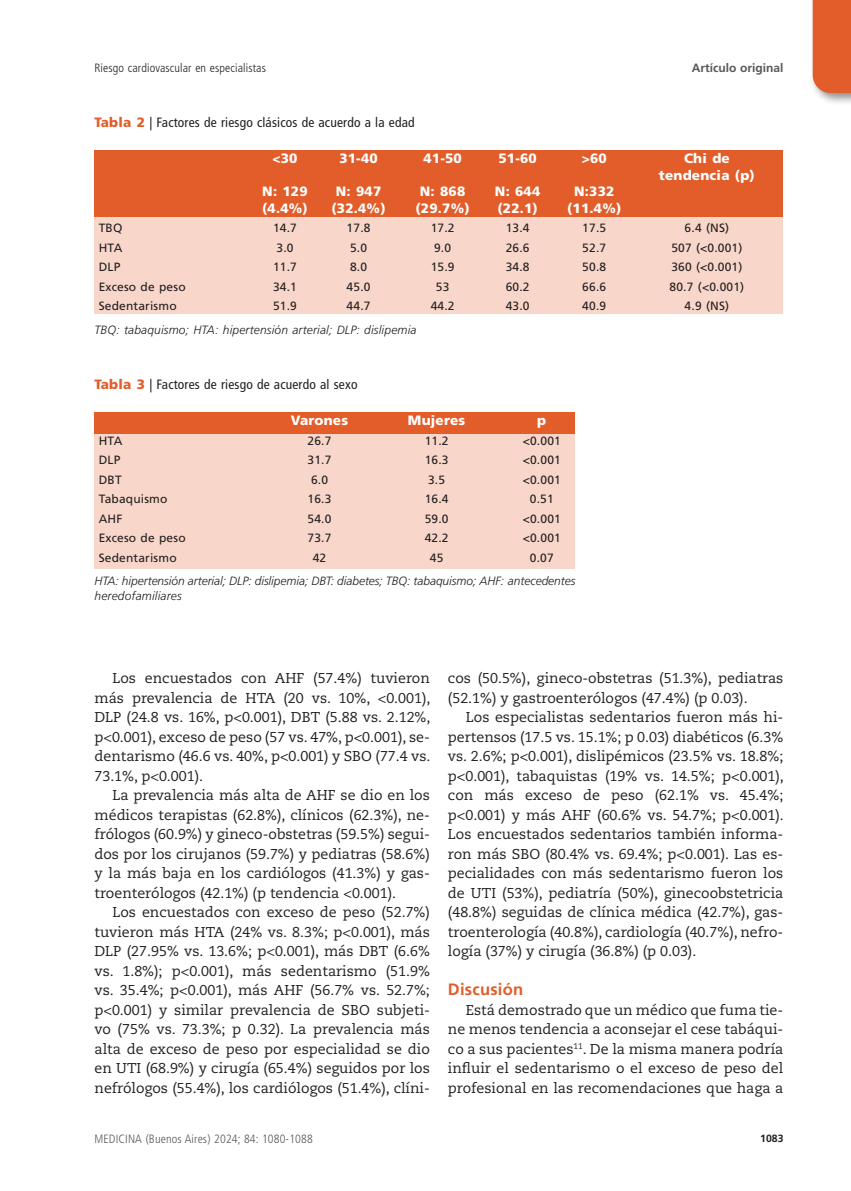
<style>
.page{position:relative;width:851px;height:1191px;background:#fff}
.page>*{position:absolute;margin:0;border:0;box-sizing:border-box;transform-origin:0 0}
.subtit-texto{font:700 16.5px "Frutiger LT Std";letter-spacing:.015em;color:#e25d29}
.texto1{font:14.25px/19.5px "Caecilia LT Std";color:#231f20;text-align:justify}
.tablacab{font:900 13.5px "Frutiger LT Std";letter-spacing:.015em;color:#fff}
.tablatit{font:condensed 13.5px "Frutiger LT Std";letter-spacing:.01em;color:#231f20}
.tabla{font:12px "Frutiger LT Std";letter-spacing:.015em;color:#231f20}
.tablapie{font:italic 300 12px/15px "Frutiger LT Std";letter-spacing:-.005em;color:#231f20}
.tablapie-2{font:italic 300 12px "Frutiger LT Std";letter-spacing:.015em;color:#231f20}
.t1{font:300 condensed 12px "Frutiger LT Std";letter-spacing:.01em;color:#57585a}
.t2{font:300 condensed 12px "Frutiger LT Std";letter-spacing:.01em;color:#231f20}
.t3{font:700 12px "Frutiger LT Std";color:#57585a}
.t4{font:700 10.5px "Frutiger LT Std";color:#231f20}
.s1{font-weight:900;font-stretch:normal;color:#e25d29}
</style>
<div class="page">
<div style="left:808px;top:0;width:42px;height:105px;background:#231f20;opacity:.5"></div>
<div style="left:812px;top:0;width:38px;height:93px;background:#e25d29"></div>
<div style="left:94px;top:217px;width:689px;height:97px;background:#f8d6c9"></div>
<div style="left:94px;top:151px;width:689px;height:66px;background:#e25d29"></div>
<div style="left:94px;top:433px;width:481px;height:135px;background:#f8d6c9"></div>
<div style="left:94px;top:412px;width:481px;height:21px;background:#e25d29"></div>
<p class="t2" style="left:94px;top:61px;width:173px">Riesgo cardiovascular en especialistas</p>
<p class="t3" style="left:691px;top:61px;width:93px">Artículo original</p>
<p class="tablatit" style="left:94px;top:115px;width:321px"><span class="s1">Tabla 2</span> | Factores de riesgo clásicos de acuerdo a la edad</p>
<p class="tablacab" style="left:272px;top:150px;width:27px">&lt;30</p>
<p class="tablacab" style="left:339px;top:150px;width:40px">31-40</p>
<p class="tablacab" style="left:423px;top:150px;width:40px">41-50</p>
<p class="tablacab" style="left:498px;top:150px;width:40px">51-60</p>
<p class="tablacab" style="left:581px;top:150px;width:27px">&gt;60</p>
<p class="tablacab" style="left:684px;top:150px;width:47px">Chi de</p>
<p class="tablacab" style="left:658px;top:167px;width:97px">tendencia (p)</p>
<p class="tablacab" style="left:262px;top:183px;width:47px">N: 129</p>
<p class="tablacab" style="left:336px;top:183px;width:47px">N: 947</p>
<p class="tablacab" style="left:420px;top:183px;width:47px">N: 868</p>
<p class="tablacab" style="left:495px;top:183px;width:47px">N: 644</p>
<p class="tablacab" style="left:574px;top:183px;width:42px">N:332</p>
<p class="tablacab" style="left:262px;top:200px;width:47px">(4.4%)</p>
<p class="tablacab" style="left:331px;top:200px;width:56px">(32.4%)</p>
<p class="tablacab" style="left:415px;top:200px;width:56px">(29.7%)</p>
<p class="tablacab" style="left:497px;top:200px;width:42px">(22.1)</p>
<p class="tablacab" style="left:567px;top:200px;width:56px">(11.4%)</p>
<p class="tabla" style="left:99px;top:221px;width:25px">TBQ</p>
<p class="tabla" style="left:273px;top:221px;width:25px">14.7</p>
<p class="tabla" style="left:346px;top:221px;width:25px">17.8</p>
<p class="tabla" style="left:430px;top:221px;width:25px">17.2</p>
<p class="tabla" style="left:505px;top:221px;width:25px">13.4</p>
<p class="tabla" style="left:582px;top:221px;width:25px">17.5</p>
<p class="tabla" style="left:684px;top:221px;width:46px">6.4 (NS)</p>
<p class="tabla" style="left:99px;top:240px;width:25px">HTA</p>
<p class="tabla" style="left:276px;top:240px;width:19px">3.0</p>
<p class="tabla" style="left:350px;top:240px;width:19px">5.0</p>
<p class="tabla" style="left:434px;top:240px;width:19px">9.0</p>
<p class="tabla" style="left:505px;top:240px;width:25px">26.6</p>
<p class="tabla" style="left:582px;top:240px;width:25px">52.7</p>
<p class="tabla" style="left:671px;top:240px;width:73px">507 (&lt;0.001)</p>
<p class="tabla" style="left:99px;top:260px;width:23px">DLP</p>
<p class="tabla" style="left:273px;top:260px;width:25px">11.7</p>
<p class="tabla" style="left:350px;top:260px;width:19px">8.0</p>
<p class="tabla" style="left:430px;top:260px;width:25px">15.9</p>
<p class="tabla" style="left:505px;top:260px;width:25px">34.8</p>
<p class="tabla" style="left:582px;top:260px;width:25px">50.8</p>
<p class="tabla" style="left:671px;top:260px;width:73px">360 (&lt;0.001)</p>
<p class="tabla" style="left:99px;top:279px;width:88px">Exceso de peso</p>
<p class="tabla" style="left:273px;top:279px;width:25px">34.1</p>
<p class="tabla" style="left:346px;top:279px;width:25px">45.0</p>
<p class="tabla" style="left:436px;top:279px;width:15px">53</p>
<p class="tabla" style="left:505px;top:279px;width:25px">60.2</p>
<p class="tabla" style="left:582px;top:279px;width:25px">66.6</p>
<p class="tabla" style="left:669px;top:279px;width:76px">80.7 (&lt;0.001)</p>
<p class="tabla" style="left:99px;top:299px;width:79px">Sedentarismo</p>
<p class="tabla" style="left:273px;top:299px;width:25px">51.9</p>
<p class="tabla" style="left:346px;top:299px;width:25px">44.7</p>
<p class="tabla" style="left:430px;top:299px;width:25px">44.2</p>
<p class="tabla" style="left:505px;top:299px;width:25px">43.0</p>
<p class="tabla" style="left:582px;top:299px;width:25px">40.9</p>
<p class="tabla" style="left:684px;top:299px;width:46px">4.9 (NS)</p>
<p class="tablapie-2" style="left:94px;top:323px;width:323px">TBQ: tabaquismo; HTA: hipertensión arterial; DLP: dislipemia</p>
<p class="tablatit" style="left:94px;top:376px;width:264px"><span class="s1">Tabla 3</span> | Factores de riesgo de acuerdo al sexo</p>
<p class="tablacab" style="left:291px;top:412px;width:59px">Varones</p>
<p class="tablacab" style="left:408px;top:412px;width:59px">Mujeres</p>
<p class="tablacab" style="left:537px;top:412px;width:11px">p</p>
<p class="tabla" style="left:99px;top:433px;width:25px">HTA</p>
<p class="tabla" style="left:307px;top:433px;width:25px">26.7</p>
<p class="tabla" style="left:424px;top:433px;width:25px">11.2</p>
<p class="tabla" style="left:522px;top:433px;width:40px">&lt;0.001</p>
<p class="tabla" style="left:99px;top:453px;width:23px">DLP</p>
<p class="tabla" style="left:307px;top:453px;width:25px">31.7</p>
<p class="tabla" style="left:424px;top:453px;width:25px">16.3</p>
<p class="tabla" style="left:522px;top:453px;width:40px">&lt;0.001</p>
<p class="tabla" style="left:99px;top:472px;width:25px">DBT</p>
<p class="tabla" style="left:311px;top:472px;width:19px">6.0</p>
<p class="tabla" style="left:428px;top:472px;width:19px">3.5</p>
<p class="tabla" style="left:522px;top:472px;width:40px">&lt;0.001</p>
<p class="tabla" style="left:99px;top:492px;width:70px">Tabaquismo</p>
<p class="tabla" style="left:307px;top:492px;width:25px">16.3</p>
<p class="tabla" style="left:424px;top:492px;width:25px">16.4</p>
<p class="tabla" style="left:530px;top:492px;width:25px">0.51</p>
<p class="tabla" style="left:99px;top:511px;width:25px">AHF</p>
<p class="tabla" style="left:307px;top:511px;width:25px">54.0</p>
<p class="tabla" style="left:424px;top:511px;width:25px">59.0</p>
<p class="tabla" style="left:522px;top:511px;width:40px">&lt;0.001</p>
<p class="tabla" style="left:99px;top:531px;width:88px">Exceso de peso</p>
<p class="tabla" style="left:307px;top:531px;width:25px">73.7</p>
<p class="tabla" style="left:424px;top:531px;width:25px">42.2</p>
<p class="tabla" style="left:522px;top:531px;width:40px">&lt;0.001</p>
<p class="tabla" style="left:99px;top:550px;width:79px">Sedentarismo</p>
<p class="tabla" style="left:313px;top:550px;width:15px">42</p>
<p class="tabla" style="left:430px;top:550px;width:15px">45</p>
<p class="tabla" style="left:530px;top:550px;width:25px">0.07</p>
<p class="tablapie" style="left:94px;top:573px;width:482px">HTA: hipertensión arterial; DLP: dislipemia; DBT: diabetes; TBQ: tabaquismo; AHF: antecedentes heredofamiliares</p>
<p class="texto1" style="left:94px;top:668px;width:337px;text-indent:18px">Los encuestados con AHF (57.4%) tuvieron más prevalencia de HTA (20 vs. 10%, &lt;0.001), DLP (24.8 vs. 16%, p&lt;0.001), DBT (5.88 vs. 2.12%, p&lt;0.001), exceso de peso (57 vs. 47%, p&lt;0.001), se&shy;dentarismo (46.6 vs. 40%, p&lt;0.001) y SBO (77.4 vs.<br>73.1%, p&lt;0.001).</p>
<p class="texto1" style="left:94px;top:785px;width:337px;text-indent:18px">La prevalencia más alta de AHF se dio en los médicos terapistas (62.8%), clínicos (62.3%), ne&shy;frólogos (60.9%) y gineco-obstetras (59.5%) segui&shy;dos por los cirujanos (59.7%) y pediatras (58.6%) y la más baja en los cardiólogos (41.3%) y gas&shy;troenterólogos (42.1%) (p tendencia &lt;0.001).</p>
<p class="texto1" style="left:94px;top:902px;width:337px;text-indent:18px">Los encuestados con exceso de peso (52.7%) tuvieron más HTA (24% vs. 8.3%; p&lt;0.001), más DLP (27.95% vs. 13.6%; p&lt;0.001), más DBT (6.6% vs. 1.8%); p&lt;0.001), más sedentarismo (51.9% vs. 35.4%; p&lt;0.001), más AHF (56.7% vs. 52.7%; p&lt;0.001) y similar prevalencia de SBO subjeti&shy;vo (75% vs. 73.3%; p 0.32). La prevalencia más alta de exceso de peso por especialidad se dio en UTI (68.9%) y cirugía (65.4%) seguidos por los nefrólogos (55.4%), los cardiólogos (51.4%), clíni-</p>
<p class="texto1" style="left:448px;top:668px;width:337px">cos (50.5%), gineco-obstetras (51.3%), pediatras (52.1%) y gastroenterólogos (47.4%) (p 0.03).</p>
<p class="texto1" style="left:448px;top:707px;width:337px;text-indent:18px">Los especialistas sedentarios fueron más hi&shy;pertensos (17.5 vs. 15.1%; p 0.03) diabéticos (6.3% vs. 2.6%; p&lt;0.001), dislipémicos (23.5% vs. 18.8%; p&lt;0.001), tabaquistas (19% vs. 14.5%; p&lt;0.001), con más exceso de peso (62.1% vs. 45.4%; p&lt;0.001) y más AHF (60.6% vs. 54.7%; p&lt;0.001).<br>Los encuestados sedentarios también informa&shy;ron más SBO (80.4% vs. 69.4%; p&lt;0.001). Las es&shy;pecialidades con más sedentarismo fueron los de UTI (53%), pediatría (50%), ginecoobstetricia (48.8%) seguidas de clínica médica (42.7%), gas&shy;troenterología (40.8%), cardiología (40.7%), nefro&shy;logía (37%) y cirugía (36.8%) (p 0.03).</p>
<p class="subtit-texto" style="left:448px;top:979px;width:77px">Discusión</p>
<p class="texto1" style="left:448px;top:1000px;width:337px;text-indent:18px">Está demostrado que un médico que fuma tie&shy;ne menos tendencia a aconsejar el cese tabáqui&shy;co a sus pacientes<sup>11</sup>. De la misma manera podría influir el sedentarismo o el exceso de peso del profesional en las recomendaciones que haga a</p>
<p class="t1" style="left:94px;top:1132px;width:220px">MEDICINA (Buenos Aires) 2024; 84: 1080-1088</p>
<p class="t4" style="left:759px;top:1132px;width:25px">1083</p>
</div>
